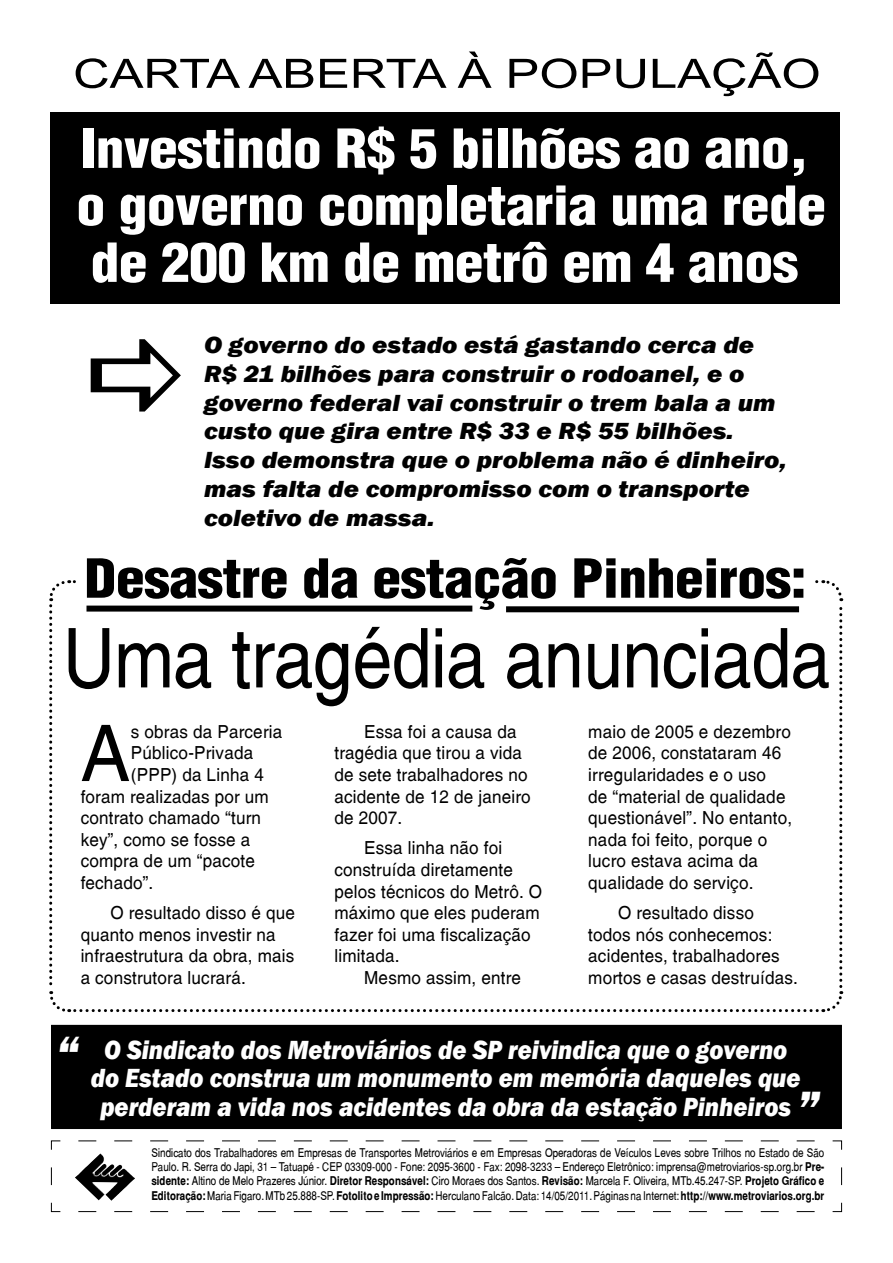
<style>
.page{position:relative;width:893px;height:1263px;background:#fff}
.page>*{position:absolute;margin:0;border:0;box-sizing:border-box;transform-origin:0 0}
.t1{font:82.5px "Switzerland Plain";letter-spacing:-.01em;color:#000;scale:.87 1}
.t2{font:78.15px "Switzerland Plain";color:#000;scale:.95 1}
.t3{font:italic 800 54px "Franklin Gothic";color:#fff;scale:.9 1}
.t4{font:52.5px/57px "Switzerland Cond Black Plain";letter-spacing:-.01em;color:#fff;scale:1.1 1}
.t5{font:52.5px "Switzerland Cond Black Plain";letter-spacing:-.01em;color:#000;scale:1.1 1}
.t6{font:40.5px "Tivity UI Font 2";color:#000;scale:1.25 1}
.t7{font:italic 800 27px/28.5px "Franklin Gothic";color:#fff;text-align:center;scale:.9 1}
.t8{font:italic 800 24px/28.8px "Franklin Gothic";color:#000;scale:1.1 1}
.t9{font:18px/21.6px "Switzerland Plain";letter-spacing:.01em;color:#000;scale:.95 1}
.t10{font:12px/14.4px "Switzerland Narrow Plain";color:#000;text-align:justify}
.s1{font-family:"Switzerland Narrow";font-weight:700}
</style>
<div class="page">
<svg style="left:49px;top:580px;width:795px;height:433px"></svg>
<svg style="left:51px;top:1140px;width:791px;height:72px"></svg>
<div style="left:50px;top:113px;width:790px;height:191px;background:#000"></div>
<div style="left:86px;top:606px;width:386px;height:6px;background:#000"></div>
<div style="left:506px;top:606px;width:293px;height:6px;background:#000"></div>
<div style="left:78px;top:569px;width:737px;height:22px;background:#fff"></div>
<div style="left:52px;top:1025px;width:789px;height:103px;background:#000"></div>
<div style="left:51px;top:1025px;width:791px;height:104px;border:2px solid #000"></div>
<img style="left:75px;top:1153px;width:60px;height:48px">
<h3 class="t6" style="left:73px;top:51px;width:600px">CARTA ABERTA À POPULAÇÃO</h3>
<h3 class="t4" style="left:76px;top:119px;width:683px">Investindo R$ 5 bilhões ao ano, o governo completaria uma rede de 200 km de metrô em 4 anos</h3>
<p class="t8" style="left:204px;top:331px;width:531px">O governo do estado está gastando cerca de R$ 21 bilhões para construir o rodoanel, e o governo federal vai construir o trem bala a um custo que gira entre R$ 33 e R$ 55 bilhões.<br>Isso demonstra que o problema não é dinheiro, mas falta de compromisso com o transporte coletivo de massa.</p>
<h3 class="t5" style="left:84px;top:546px;width:658px">Desastre da estação Pinheiros:</h3>
<h1 class="t1" style="left:63px;top:609px;width:884px">Uma tragédia anunciada</h1>
<h2 class="t2" style="left:81px;top:707px;width:54px">A</h2>
<p class="t9" style="left:131px;top:720px;width:161px">s obras da Parceria</p>
<p class="t9" style="left:131px;top:742px;width:130px">Público-Privada</p>
<p class="t9" style="left:131px;top:764px;width:141px">(PPP) da Linha 4</p>
<p class="t9" style="left:81px;top:785px;width:200px">foram realizadas por um</p>
<p class="t9" style="left:81px;top:807px;width:191px">contrato chamado “turn</p>
<p class="t9" style="left:81px;top:828px;width:180px">key”, como se fosse a</p>
<p class="t9" style="left:81px;top:850px;width:185px">compra de um “pacote</p>
<p class="t9" style="left:81px;top:872px;width:78px">fechado”.</p>
<p class="t9" style="left:81px;top:902px;width:227px;text-indent:30px">O resultado disso é que quanto menos investir na infraestrutura da obra, mais a construtora lucrará.</p>
<p class="t9" style="left:334px;top:720px;width:208px;text-indent:30px">Essa foi a causa da tragédia que tirou a vida de sete trabalhadores no acidente de 12 de janeiro de 2007.</p>
<p class="t9" style="left:334px;top:837px;width:220px;text-indent:30px">Essa linha não foi construída diretamente pelos técnicos do Metrô. O máximo que eles puderam fazer foi uma fiscalização limitada.</p>
<p class="t9" style="left:364px;top:967px;width:167px">Mesmo assim, entre</p>
<p class="t9" style="left:588px;top:720px;width:216px">maio de 2005 e dezembro de 2006, constataram 46 irregularidades e o uso<br>de “material de qualidade questionável”. No entanto, nada foi feito, porque o lucro estava acima da qualidade do serviço.</p>
<p class="t9" style="left:588px;top:902px;width:222px;text-indent:30px">O resultado disso todos nós conhecemos: acidentes, trabalhadores mortos e casas destruídas.</p>
<h3 class="t3" style="left:56px;top:1019px;width:27px">“</h3>
<h3 class="t7" style="left:91px;top:1035px;width:790px">O Sindicato dos Metroviários de SP reivindica que o governo do Estado construa um monumento em memória daqueles que perderam a vida nos acidentes da obra da estação Pinheiros</h3>
<h3 class="t3" style="left:797px;top:1074px;width:27px">”</h3>
<p class="t10" style="left:151px;top:1145px;width:674px">Sindicato dos Trabalhadores em Empresas de Transportes Metroviários e em Empresas Operadoras de Veículos Leves sobre Trilhos no Estado de São Paulo. R. Serra do Japi, 31 – Tatuapé - CEP 03309-000 - Fone: 2095-3600 - Fax: 2098-3233 – Endereço Eletrônico: imprensa@metroviarios-sp.org.br <span class="s1">Pre&shy;sidente:</span> Altino de Melo Prazeres Júnior. <span class="s1">Diretor Responsável:</span> Ciro Moraes dos Santos. <span class="s1">Revisão:</span> Marcela F. Oliveira, MTb.45.247-SP. <span class="s1">Projeto Gráfico e Editoração:</span> Maria Figaro. MTb 25.888-SP. <span class="s1">Fotolito e Impressão:</span> Herculano Falcão. Data: 14/05/2011. Páginas na Internet: <span class="s1">http://www.metroviarios.org.br</span></p>
</div>
